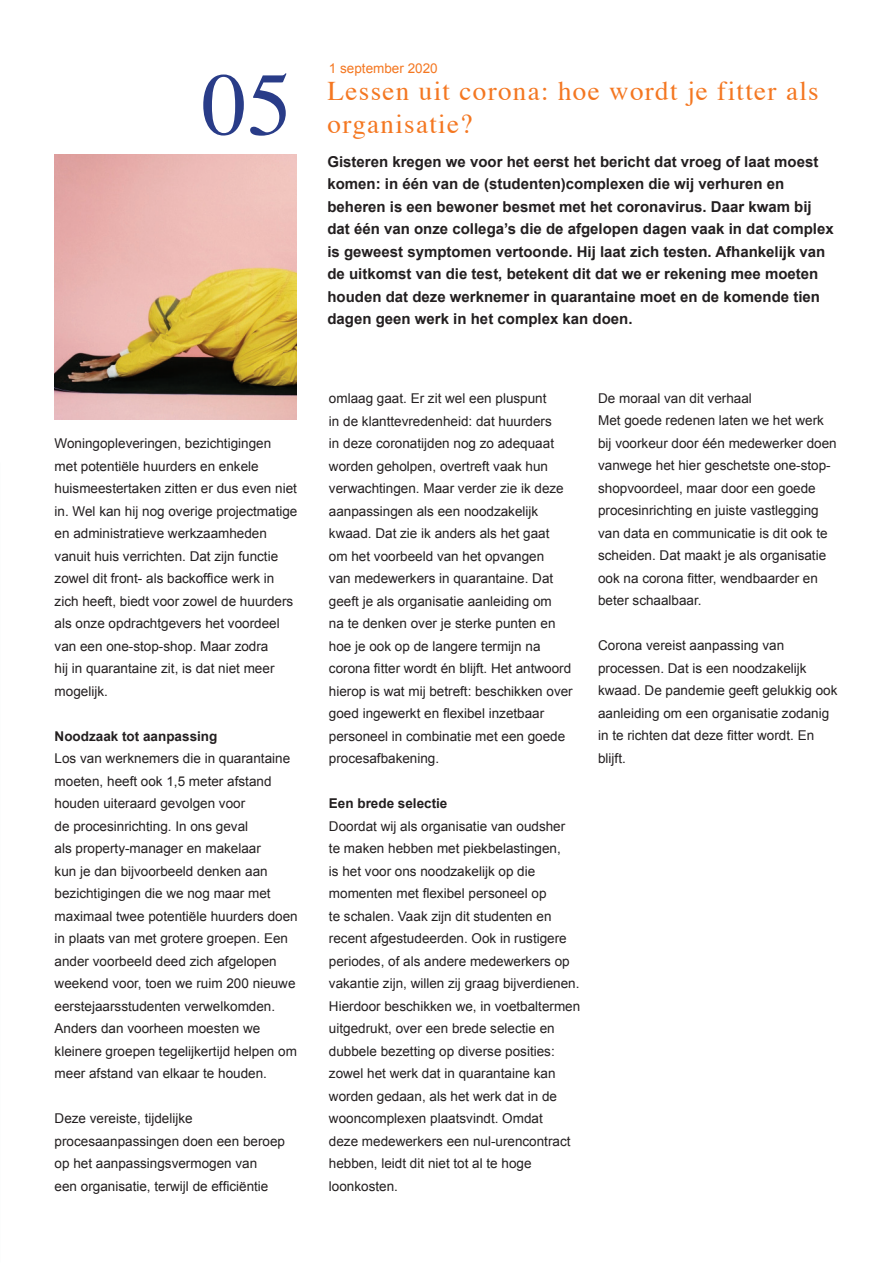
<style>
.page{position:relative;width:893px;height:1263px;background:#fff}
.page>*{position:absolute;margin:0;border:0;box-sizing:border-box;transform-origin:0 0}
.t1{font:89.55px "Times";color:#293c88}
.t2{font:27px/32.4px "Times";letter-spacing:.05em;color:#f47721}
.t3{font:700 15px/22.5px "Arial";color:#231f20}
.t4{font:13.5px/22.5px "Arial";color:#231f20}
.t5{font:700 13.5px "Arial";color:#231f20}
.t6{font:13.5px "Arial";color:#f47721}
</style>
<div class="page">
<img style="left:54px;top:155px;width:242px;height:264px">
<p class="t6" style="left:329px;top:59px;width:110px">1 september 2020</p>
<h1 class="t1" style="left:202px;top:21px;width:91px">05</h1>
<h2 class="t2" style="left:328px;top:73px;width:493px">Lessen uit corona: hoe wordt je fitter als organisatie?</h2>
<p class="t3" style="left:327px;top:151px;width:508px">Gisteren kregen we voor het eerst het bericht dat vroeg of laat moest komen: in één van de (studenten)complexen die wij verhuren en beheren is een bewoner besmet met het coronavirus. Daar kwam bij dat één van onze collega’s die de afgelopen dagen vaak in dat complex is geweest symptomen vertoonde. Hij laat zich testen. Afhankelijk van de uitkomst van die test, betekent dit dat we er rekening mee moeten houden dat deze werknemer in quarantaine moet en de komende tien dagen geen werk in het complex kan doen.</p>
<p class="t4" style="left:55px;top:432px;width:244px">Woningopleveringen, bezichtigingen<br>met potentiële huurders en enkele huismeestertaken zitten er dus even niet in. Wel kan hij nog overige projectmatige en administratieve werkzaamheden vanuit huis verrichten. Dat zijn functie zowel dit front- als backoffice werk in zich heeft, biedt voor zowel de huurders als onze opdrachtgevers het voordeel van een one-stop-shop. Maar zodra<br>hij in quarantaine zit, is dat niet meer mogelijk.</p>
<p class="t5" style="left:55px;top:727px;width:164px">Noodzaak tot aanpassing</p>
<p class="t4" style="left:55px;top:747px;width:245px">Los van werknemers die in quarantaine moeten, heeft ook 1,5 meter afstand houden uiteraard gevolgen voor<br>de procesinrichting. In ons geval<br>als property-manager en makelaar<br>kun je dan bijvoorbeeld denken aan bezichtigingen die we nog maar met maximaal twee potentiële huurders doen in plaats van met grotere groepen. Een ander voorbeeld deed zich afgelopen weekend voor, toen we ruim 200 nieuwe eerstejaarsstudenten verwelkomden.<br>Anders dan voorheen moesten we kleinere groepen tegelijkertijd helpen om meer afstand van elkaar te houden.</p>
<p class="t4" style="left:55px;top:1107px;width:232px">Deze vereiste, tijdelijke procesaanpassingen doen een beroep op het aanpassingsvermogen van<br>een organisatie, terwijl de efficiëntie</p>
<p class="t4" style="left:329px;top:387px;width:245px">omlaag gaat. Er zit wel een pluspunt<br>in de klanttevredenheid: dat huurders<br>in deze coronatijden nog zo adequaat worden geholpen, overtreft vaak hun verwachtingen. Maar verder zie ik deze aanpassingen als een noodzakelijk kwaad. Dat zie ik anders als het gaat<br>om het voorbeeld van het opvangen<br>van medewerkers in quarantaine. Dat geeft je als organisatie aanleiding om<br>na te denken over je sterke punten en hoe je ook op de langere termijn na corona fitter wordt én blijft. Het antwoord hierop is wat mij betreft: beschikken over goed ingewerkt en flexibel inzetbaar personeel in combinatie met een goede procesafbakening.</p>
<p class="t5" style="left:329px;top:795px;width:120px">Een brede selectie</p>
<p class="t4" style="left:329px;top:815px;width:253px">Doordat wij als organisatie van oudsher<br>te maken hebben met piekbelastingen,<br>is het voor ons noodzakelijk op die momenten met flexibel personeel op<br>te schalen. Vaak zijn dit studenten en recent afgestudeerden. Ook in rustigere periodes, of als andere medewerkers op vakantie zijn, willen zij graag bijverdienen.<br>Hierdoor beschikken we, in voetbaltermen uitgedrukt, over een brede selectie en dubbele bezetting op diverse posities: zowel het werk dat in quarantaine kan worden gedaan, als het werk dat in de wooncomplexen plaatsvindt. Omdat<br>deze medewerkers een nul-urencontract hebben, leidt dit niet tot al te hoge loonkosten.</p>
<p class="t4" style="left:598px;top:387px;width:240px">De moraal van dit verhaal<br>Met goede redenen laten we het werk bij voorkeur door één medewerker doen vanwege het hier geschetste one-stop&shy;shopvoordeel, maar door een goede procesinrichting en juiste vastlegging van data en communicatie is dit ook te scheiden. Dat maakt je als organisatie ook na corona fitter, wendbaarder en beter schaalbaar.</p>
<p class="t4" style="left:598px;top:634px;width:241px">Corona vereist aanpassing van processen. Dat is een noodzakelijk kwaad. De pandemie geeft gelukkig ook aanleiding om een organisatie zodanig in te richten dat deze fitter wordt. En blijft.</p>
</div>
